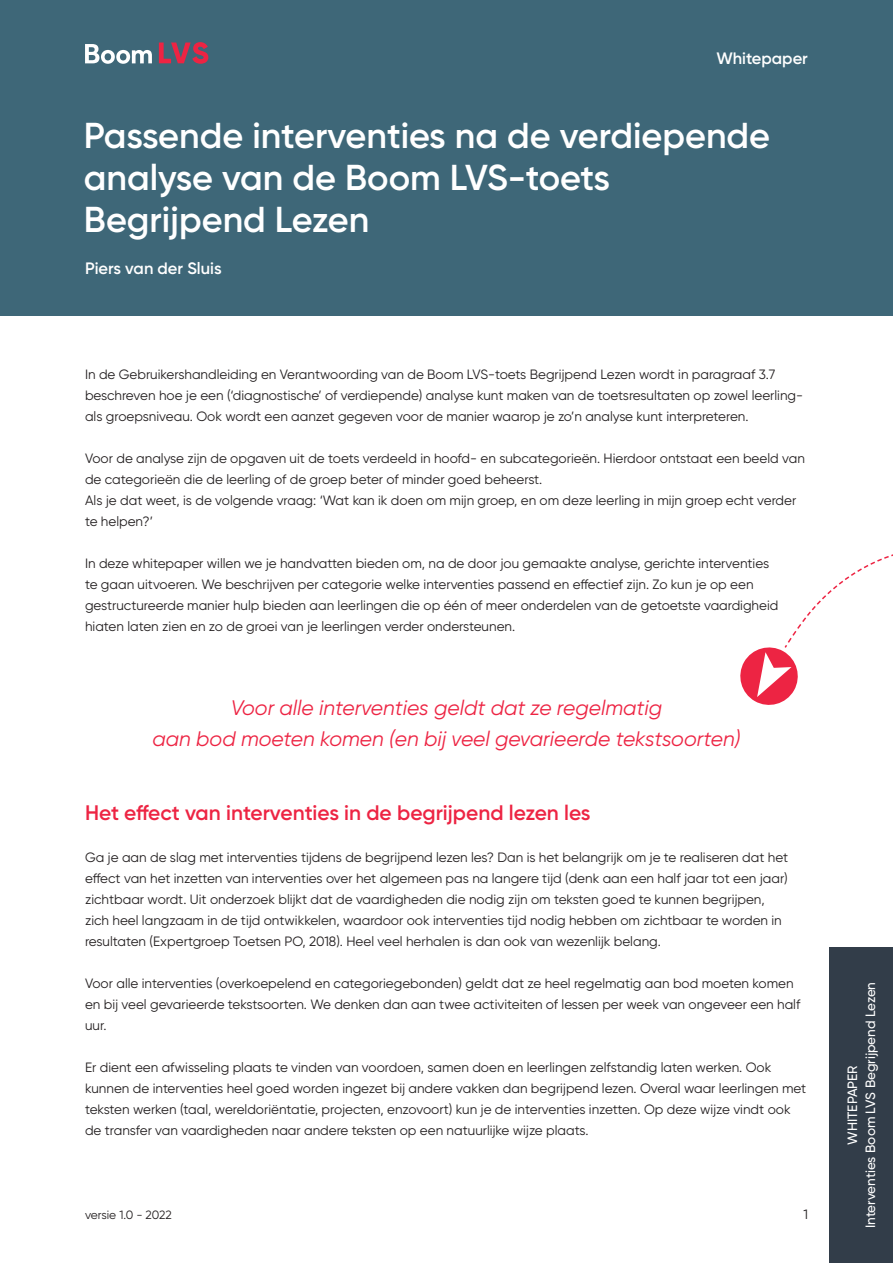
<style>
.page{position:relative;width:893px;height:1263px;background:#fff}
.page>*{position:absolute;margin:0;border:0;box-sizing:border-box;transform-origin:0 0}
.t1{font:600 36px/42px "Gilroy";color:#fff}
.t2{font:italic 21px/31.5px "Gilroy";color:#ed2443;text-align:center}
.t3{font:600 21px "Gilroy";color:#ed2443}
.t4{font:600 16.5px "Gilroy";color:#fff}
.t5{font:13.5px/21px "Gilroy";color:#231f20}
.t6{font:500 13.5px/18px "Gilroy";color:#fff;text-align:center}
.t7{font:12px "Gilroy";letter-spacing:-.01em;color:#231f20}
</style>
<div class="page">
<div style="left:0;top:0;width:893px;height:316px;background:#3e6778"></div>
<div style="left:829px;top:947px;width:64px;height:316px;background:#323d49"></div>
<svg style="left:85px;top:44px;width:67px;height:20px"></svg>
<svg style="left:159px;top:42px;width:49px;height:22px"></svg>
<svg style="left:740px;top:554px;width:153px;height:151px"></svg>
<p class="t4" style="left:717px;top:48px;width:93px">Whitepaper</p>
<h1 class="t1" style="left:84px;top:114px;width:688px">Passende interventies na de verdiepende analyse van de Boom LVS-toets<br>Begrijpend Lezen</h1>
<p class="t4" style="left:85px;top:258px;width:138px">Piers van der Sluis</p>
<p class="t5" style="left:85px;top:363px;width:720px">In de Gebruikershandleiding en Verantwoording van de Boom LVS-toets Begrijpend Lezen wordt in paragraaf 3.7 beschreven hoe je een (‘diagnostische’ of verdiepende) analyse kunt maken van de toetsresultaten op zowel leerling&shy;als groepsniveau. Ook wordt een aanzet gegeven voor de manier waarop je zo’n analyse kunt interpreteren.</p>
<p class="t5" style="left:85px;top:447px;width:721px">Voor de analyse zijn de opgaven uit de toets verdeeld in hoofd- en subcategorieën. Hierdoor ontstaat een beeld van de categorieën die de leerling of de groep beter of minder goed beheerst.<br>Als je dat weet, is de volgende vraag: ‘Wat kan ik doen om mijn groep, en om deze leerling in mijn groep echt verder te helpen?’</p>
<p class="t5" style="left:85px;top:552px;width:695px">In deze whitepaper willen we je handvatten bieden om, na de door jou gemaakte analyse, gerichte interventies te gaan uitvoeren. We beschrijven per categorie welke interventies passend en effectief zijn. Zo kun je op een gestructureerde manier hulp bieden aan leerlingen die op één of meer onderdelen van de getoetste vaardigheid hiaten laten zien en zo de groei van je leerlingen verder ondersteunen.</p>
<h2 class="t2" style="left:153px;top:691px;width:589px">Voor alle interventies geldt dat ze regelmatig<br>aan bod moeten komen (en bij veel gevarieerde tekstsoorten)</h2>
<h2 class="t3" style="left:85px;top:799px;width:507px">Het effect van interventies in de begrijpend lezen les</h2>
<p class="t5" style="left:85px;top:846px;width:704px">Ga je aan de slag met interventies tijdens de begrijpend lezen les? Dan is het belangrijk om je te realiseren dat het effect van het inzetten van interventies over het algemeen pas na langere tijd (denk aan een half jaar tot een jaar) zichtbaar wordt. Uit onderzoek blijkt dat de vaardigheden die nodig zijn om teksten goed te kunnen begrijpen, zich heel langzaam in de tijd ontwikkelen, waardoor ook interventies tijd nodig hebben om zichtbaar te worden in resultaten (Expertgroep Toetsen PO, 2018). Heel veel herhalen is dan ook van wezenlijk belang.</p>
<p class="t5" style="left:85px;top:972px;width:717px">Voor alle interventies (overkoepelend en categoriegebonden) geldt dat ze heel regelmatig aan bod moeten komen en bij veel gevarieerde tekstsoorten. We denken dan aan twee activiteiten of lessen per week van ongeveer een half uur.</p>
<p class="t5" style="left:85px;top:1056px;width:723px">Er dient een afwisseling plaats te vinden van voordoen, samen doen en leerlingen zelfstandig laten werken. Ook kunnen de interventies heel goed worden ingezet bij andere vakken dan begrijpend lezen. Overal waar leerlingen met teksten werken (taal, wereldoriëntatie, projecten, enzovoort) kun je de interventies inzetten. Op deze wijze vindt ook de transfer van vaardigheden naar andere teksten op een natuurlijke wijze plaats.</p>
<p class="t7" style="left:85px;top:1207px;width:88px">versie 1.0 - 2022</p>
<p class="t5" style="left:803px;top:1203px;width:6px">1</p>
<p class="t6" style="left:843px;top:1228px;width:248px;rotate:-90deg">WHITEPAPER<br>Interventies Boom LVS Begrijpend Lezen</p>
</div>
